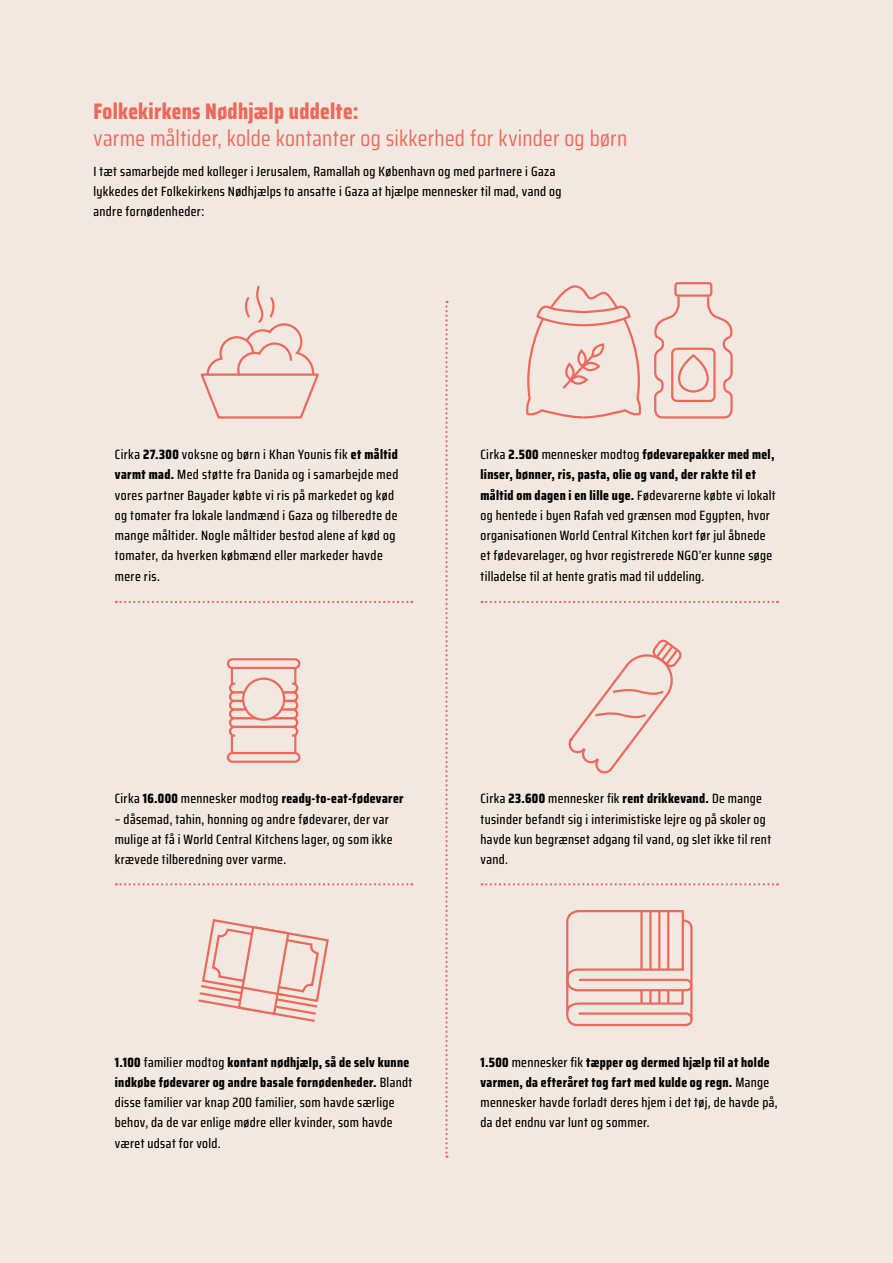
<style>
.page{position:relative;width:893px;height:1263px;background:#f1e8e1}
.page>*{position:absolute;margin:0;border:0;box-sizing:border-box;transform-origin:0 0}
.t1{font:22.5px "Saira Condensed";letter-spacing:.01em;color:#ed6a5b}
.t2{font:800 22.5px "Saira Condensed";letter-spacing:.01em;color:#ed6a5b}
.t3{font:500 13.5px/20.2px "Saira Condensed";letter-spacing:.025em;color:#000}
.t4{font:800 13.5px "Saira Condensed";letter-spacing:.025em;color:#000}
.s1{font-weight:800}
.s2{font-weight:500}
</style>
<div class="page">
<svg style="left:568px;top:639px;width:114px;height:135px"></svg>
<svg style="left:198px;top:919px;width:131px;height:103px"></svg>
<svg style="left:566px;top:910px;width:127px;height:117px"></svg>
<svg style="left:445px;top:301px;width:3px;height:857px"></svg>
<hr style="left:231px;top:668px;width:2px;height:85px;background:#ed6a5b">
<hr style="left:294px;top:668px;width:2px;height:85px;background:#ed6a5b">
<div style="left:227px;top:658px;width:73px;height:11px;border:2px solid #ed6a5b;border-radius:4px"></div>
<div style="left:227px;top:752px;width:73px;height:11px;border:2px solid #ed6a5b;border-radius:4px"></div>
<div style="left:230px;top:692px;width:67px;height:9px;background:#f1e8e1;border-radius:4px"></div>
<div style="left:229px;top:691px;width:69px;height:11px;border:2px solid #ed6a5b;border-radius:4px"></div>
<div style="left:230px;top:701px;width:67px;height:9px;background:#f1e8e1;border-radius:4px"></div>
<div style="left:229px;top:700px;width:69px;height:11px;border:2px solid #ed6a5b;border-radius:4px"></div>
<div style="left:230px;top:710px;width:67px;height:8px;background:#f1e8e1;border-radius:4px"></div>
<div style="left:229px;top:708px;width:69px;height:11px;border:2px solid #ed6a5b;border-radius:4px"></div>
<div style="left:230px;top:718px;width:67px;height:9px;background:#f1e8e1;border-radius:4px"></div>
<div style="left:229px;top:717px;width:69px;height:11px;border:2px solid #ed6a5b;border-radius:4px"></div>
<div style="left:229px;top:726px;width:69px;height:11px;background:#f1e8e1;border:2px solid #ed6a5b;border-radius:4px"></div>
<svg style="left:229px;top:682px;width:69px;height:11px"></svg>
<div style="left:243px;top:679px;width:41px;height:41px;background:#f1e8e1;border-radius:50%"></div>
<div style="left:242px;top:677px;width:43px;height:44px;border:2px solid #ed6a5b;border-radius:50%"></div>
<svg style="left:526px;top:285px;width:116px;height:134px"></svg>
<svg style="left:654px;top:294px;width:79px;height:125px"></svg>
<div style="left:674px;top:282px;width:38px;height:15px;border:2px solid #ed6a5b;border-radius:2px"></div>
<div style="left:678px;top:354px;width:31px;height:39px;border:2px solid #ed6a5b;border-radius:14px"></div>
<div style="left:671px;top:348px;width:45px;height:54px;border:2px solid #ed6a5b;border-radius:5px"></div>
<svg style="left:200px;top:285px;width:119px;height:134px"></svg>
<svg style="left:116px;top:883px;width:296px;height:2px"></svg>
<svg style="left:116px;top:601px;width:296px;height:2px"></svg>
<svg style="left:482px;top:883px;width:296px;height:2px"></svg>
<svg style="left:482px;top:601px;width:296px;height:2px"></svg>
<h1 class="t2" style="left:94px;top:94px;width:267px">Folkekirkens Nødhjælp uddelte:</h1>
<h1 class="t1" style="left:94px;top:122px;width:535px">varme måltider, kolde kontanter og sikkerhed for kvinder og børn</h1>
<p class="t3" style="left:94px;top:160px;width:469px">I tæt samarbejde med kolleger i Jerusalem, Ramallah og København og med partnere i Gaza lykkedes det Folkekirkens Nødhjælps to ansatte i Gaza at hjælpe mennesker til mad, vand og andre fornødenheder:</p>
<p class="t3" style="left:115px;top:444px;width:285px">Cirka <span class="s1">27.300</span> voksne og børn i Khan Younis fik <span class="s1">et måltid varmt mad.</span> Med støtte fra Danida og i samarbejde med vores partner Bayader købte vi ris på markedet og kød og tomater fra lokale landmænd i Gaza og tilberedte de mange måltider. Nogle måltider bestod alene af kød og tomater, da hverken købmænd eller markeder havde mere ris.</p>
<p class="t3" style="left:480px;top:444px;width:297px">Cirka <span class="s1">2.500</span> mennesker modtog <span class="s1">fødevarepakker med mel, linser, bønner, ris, pasta, olie og vand, der rakte til et måltid om dagen i en lille uge.</span> Fødevarerne købte vi lokalt og hentede i byen Rafah ved grænsen mod Egypten, hvor organisationen World Central Kitchen kort før jul åbnede et fødevarelager, og hvor registrerede NGO’er kunne søge tilladelse til at hente gratis mad til uddeling.</p>
<p class="t4" style="left:115px;top:788px;width:290px"><span class="s2">Cirka</span> 16.000 <span class="s2">mennesker modtog</span> ready-to-eat-fødevarer</p>
<p class="t3" style="left:115px;top:808px;width:279px">– dåsemad, tahin, honning og andre fødevarer, der var mulige at få i World Central Kitchens lager, og som ikke krævede tilberedning over varme.</p>
<p class="t3" style="left:480px;top:788px;width:292px">Cirka <span class="s1">23.600</span> mennesker fik <span class="s1">rent drikkevand.</span> De mange tusinder befandt sig i interimistiske lejre og på skoler og havde kun begrænset adgang til vand, og slet ikke til rent vand.</p>
<p class="t3" style="left:115px;top:1051px;width:299px"><span class="s1">1.100</span> familier modtog <span class="s1">kontant nødhjælp, så de selv kunne indkøbe fødevarer og andre basale fornødenheder.</span> Blandt disse familier var knap 200 familier, som havde særlige behov, da de var enlige mødre eller kvinder, som havde været udsat for vold.</p>
<p class="t3" style="left:480px;top:1051px;width:299px"><span class="s1">1.500</span> mennesker fik <span class="s1">tæpper og dermed hjælp til at holde varmen, da efteråret tog fart med kulde og regn.</span> Mange mennesker havde forladt deres hjem i det tøj, de havde på, da det endnu var lunt og sommer.</p>
</div>
